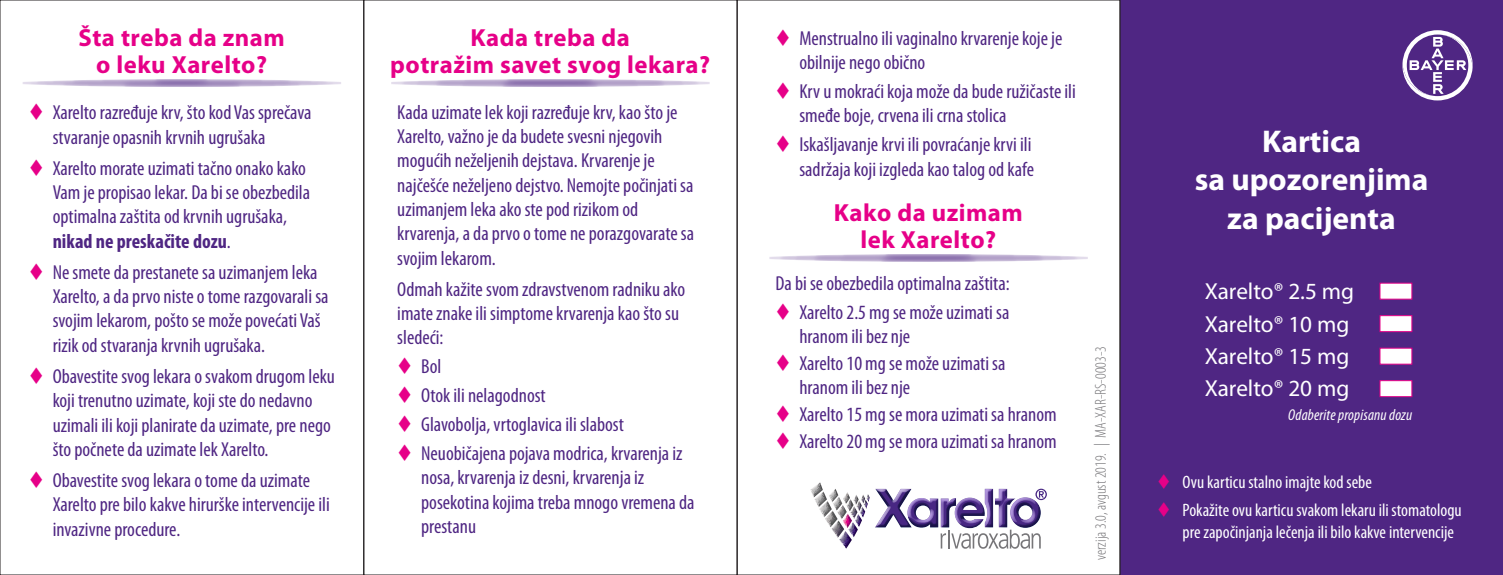
<style>
.page{position:relative;width:1503px;height:575px;background:#fff}
.page>*{position:absolute;margin:0;border:0;box-sizing:border-box;transform-origin:0 0}
.t1{font:700 31.5px/38.2px "Myriad Pro";color:#fff;text-align:center}
.t2{font:700 24.75px/27px "Myriad Pro";letter-spacing:.02em;color:#e60088;text-align:center}
.t3{font:23.18px/32.4px "Myriad Pro";color:#fff}
.t4{font:condensed 20.25px/24.3px "Myriad Pro";color:#4f2683}
.t5{font:condensed 18px/21.6px "Myriad Pro";color:#fff}
.t6{font:300 condensed 15.75px "Myriad Pro";color:#777679}
.t7{font:italic condensed 15.75px "Myriad Pro";letter-spacing:.01em;color:#fff}
.s1{color:#e60088}
.s2{font-weight:700}
</style>
<div class="page">
<div style="left:1119px;top:0;width:383px;height:574px;background:#4f2683"></div>
<svg style="left:1402px;top:30px;width:70px;height:70px"></svg>
<svg style="left:810px;top:482px;width:236px;height:66px"></svg>
<div style="left:1379px;top:282px;width:32px;height:17px;background:#fff"></div>
<div style="left:1379px;top:315px;width:32px;height:17px;background:#fff;border:1px solid #e60088"></div>
<div style="left:1379px;top:347px;width:32px;height:17px;background:#fff"></div>
<div style="left:1379px;top:380px;width:32px;height:16px;background:#fff;border:1px solid #e60088"></div>
<svg style="left:23px;top:79px;width:318px;height:8px"></svg>
<svg style="left:391px;top:79px;width:318px;height:8px"></svg>
<svg style="left:769px;top:254px;width:318px;height:7px"></svg>
<p class="t2" style="left:78px;top:24px;width:208px">Šta treba da znam o leku Xarelto?</p>
<p class="t4" style="left:53px;top:101px;width:260px;text-indent:-24px"><span class="s1">▼</span> Xarelto razređuje krv, što kod Vas sprečava stvaranje opasnih krvnih ugrušaka</p>
<p class="t4" style="left:53px;top:156px;width:259px;text-indent:-24px"><span class="s1">▼</span> Xarelto morate uzimati tačno onako kako Vam je propisao lekar. Da bi se obezbedila optimalna zaštita od krvnih ugrušaka, <span class="s2">nikad ne preskačite dozu</span>.</p>
<p class="t4" style="left:53px;top:260px;width:277px;text-indent:-24px"><span class="s1">▼</span> Ne smete da prestanete sa uzimanjem leka Xarelto, a da prvo niste o tome razgovarali sa svojim lekarom, pošto se može povećati Vaš rizik od stvaranja krvnih ugrušaka.</p>
<p class="t4" style="left:53px;top:364px;width:284px;text-indent:-24px"><span class="s1">▼</span> Obavestite svog lekara o svakom drugom leku koji trenutno uzimate, koji ste do nedavno uzimali ili koji planirate da uzimate, pre nego što počnete da uzimate lek Xarelto.</p>
<p class="t4" style="left:53px;top:468px;width:278px;text-indent:-24px"><span class="s1">▼</span> Obavestite svog lekara o tome da uzimate<br>Xarelto pre bilo kakve hirurške intervencije ili invazivne procedure.</p>
<p class="t2" style="left:390px;top:24px;width:321px">Kada treba da<br>potražim savet svog lekara?</p>
<p class="t4" style="left:799px;top:26px;width:264px;text-indent:-24px"><span class="s1">▼</span> Menstrualno ili vaginalno krvarenje koje je obilnije nego obično</p>
<p class="t4" style="left:799px;top:79px;width:278px;text-indent:-24px"><span class="s1">▼</span> Krv u mokraći koja može da bude ružičaste ili smeđe boje, crvena ili crna stolica</p>
<p class="t4" style="left:775px;top:133px;width:260px;text-align:right"><span class="s1">▼</span> Iskašljavanje krvi ili povraćanje krvi ili sadržaja koji izgleda kao talog od kafe</p>
<p class="t4" style="left:397px;top:100px;width:298px">Kada uzimate lek koji razređuje krv, kao što je Xarelto, važno je da budete svesni njegovih mogućih neželjenih dejstava. Krvarenje je najčešće neželjeno dejstvo. Nemojte počinjati sa uzimanjem leka ako ste pod rizikom od krvarenja, a da prvo o tome ne porazgovarate sa svojim lekarom.</p>
<p class="t4" style="left:397px;top:277px;width:289px">Odmah kažite svom zdravstvenom radniku ako imate znake ili simptome krvarenja kao što su sledeći:</p>
<p class="t4" style="left:397px;top:354px;width:46px"><span class="s1">▼</span> Bol</p>
<p class="t4" style="left:397px;top:383px;width:150px"><span class="s1">▼</span> Otok ili nelagodnost</p>
<p class="t4" style="left:397px;top:412px;width:228px"><span class="s1">▼</span> Glavobolja, vrtoglavica ili slabost</p>
<p class="t4" style="left:421px;top:441px;width:275px;text-indent:-24px"><span class="s1">▼</span> Neuobičajena pojava modrica, krvarenja iz nosa, krvarenja iz desni, krvarenja iz posekotina kojima treba mnogo vremena da prestanu</p>
<p class="t2" style="left:833px;top:199px;width:190px">Kako da uzimam lek Xarelto?</p>
<p class="t4" style="left:775px;top:271px;width:236px">Da bi se obezbedila optimalna zaštita:</p>
<p class="t4" style="left:799px;top:300px;width:211px;text-indent:-24px"><span class="s1">▼</span> Xarelto 2.5 mg se može uzimati sa hranom ili bez nje</p>
<p class="t4" style="left:799px;top:351px;width:208px;text-indent:-24px"><span class="s1">▼</span> Xarelto 10 mg se može uzimati sa hranom ili bez nje</p>
<p class="t4" style="left:775px;top:402px;width:283px"><span class="s1">▼</span> Xarelto 15 mg se mora uzimati sa hranom</p>
<p class="t4" style="left:775px;top:428px;width:283px"><span class="s1">▼</span> Xarelto 20 mg se mora uzimati sa hranom</p>
<p class="t6" style="left:1091px;top:559px;width:215px;rotate:-90deg">verzija 3.0, avgust 2019. | MA-XAR-RS-0003-3</p>
<h1 class="t1" style="left:1194px;top:123px;width:235px">Kartica<br>sa upozorenjima za pacijenta</h1>
<p class="t3" style="left:1204px;top:275px;width:151px">Xarelto® 2.5 mg<br>Xarelto® 10 mg<br>Xarelto® 15 mg<br>Xarelto® 20 mg</p>
<p class="t7" style="left:1287px;top:406px;width:125px">Odaberite propisanu dozu</p>
<p class="t5" style="left:1156px;top:470px;width:216px"><span class="s1">▼</span> Ovu karticu stalno imajte kod sebe</p>
<p class="t5" style="left:1182px;top:499px;width:280px;text-indent:-26px"><span class="s1">▼</span> Pokažite ovu karticu svakom lekaru ili stomatologu pre započinjanja lečenja ili bilo kakve intervencije</p>
</div>
